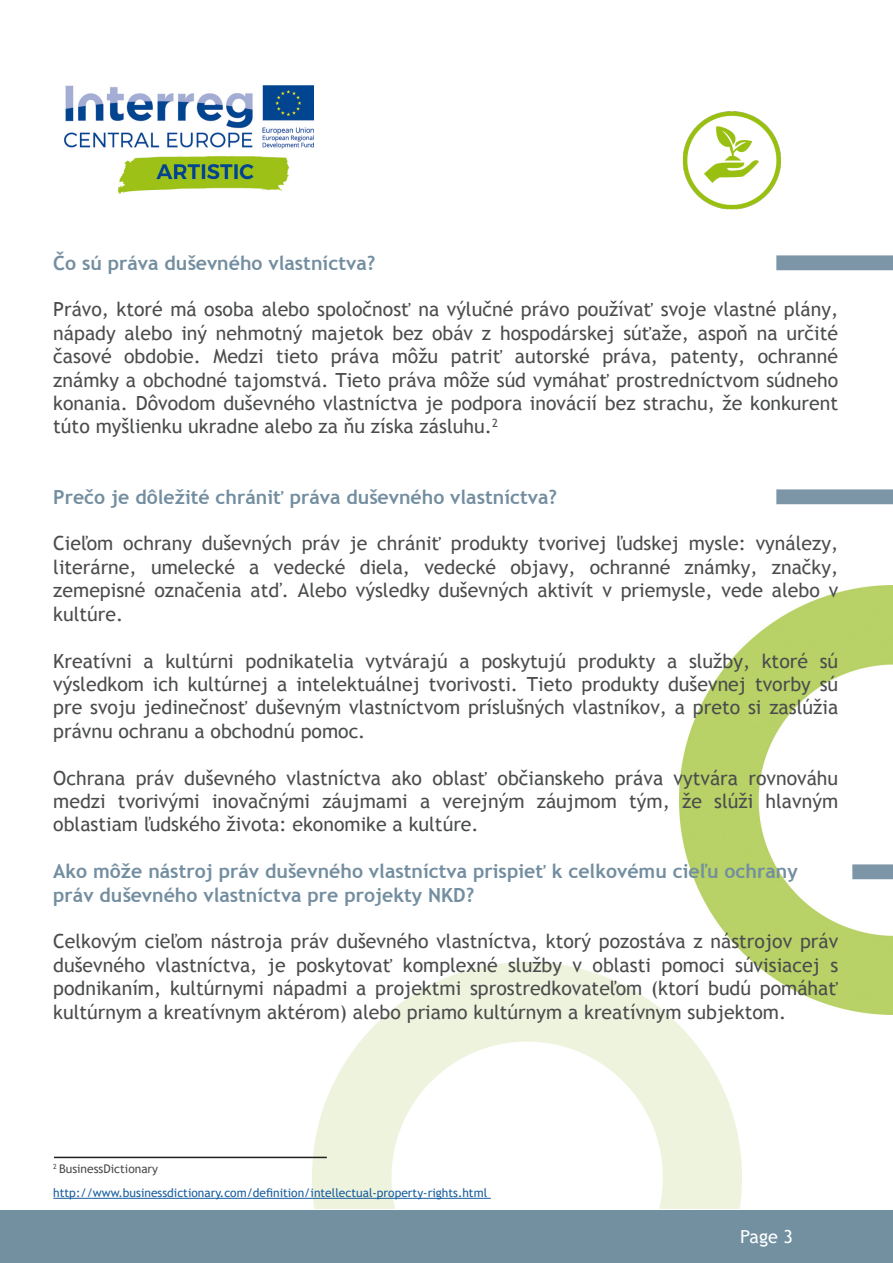
<style>
.page{position:relative;width:893px;height:1263px;background:#fff}
.page>*{position:absolute;margin:0;border:0;box-sizing:border-box;transform-origin:0 0}
.t1{font:19.5px/23.4px "Trebuchet MS";color:#4b4c4d;text-align:justify}
.t2{font:700 19.5px/23.4px "Trebuchet MS";color:#738ea0}
.t3{font:18px "Trebuchet MS";color:#fff}
.t4{font:12px "Trebuchet MS";color:#175d9e}
.t5{font:12px "Trebuchet MS";color:#4b4c4d}
</style>
<div class="page">
<div style="left:0;top:1210px;width:893px;height:53px;background:#7390a1"></div>
<img style="left:65px;top:86px;width:248px;height:107px">
<img style="left:682px;top:111px;width:99px;height:99px">
<img style="left:680px;top:585px;width:213px;height:429px">
<img style="left:853px;top:864px;width:40px;height:15px">
<img style="left:313px;top:962px;width:428px;height:247px">
<img style="left:776px;top:255px;width:117px;height:15px">
<img style="left:776px;top:489px;width:117px;height:15px">
<hr style="left:53px;top:1198px;width:438px;height:1px;background:#175d9e">
<hr style="left:54px;top:1157px;width:273px;height:1px;background:#231f20">
<p class="t2" style="left:53px;top:251px;width:323px">Čo sú práva duševného vlastníctva?</p>
<p class="t1" style="left:53px;top:298px;width:786px">Právo, ktoré má osoba alebo spoločnosť na výlučné právo používať svoje vlastné plány, nápady alebo iný nehmotný majetok bez obáv z hospodárskej súťaže, aspoň na určité časové obdobie. Medzi tieto práva môžu patriť autorské práva, patenty, ochranné známky a obchodné tajomstvá. Tieto práva môže súd vymáhať prostredníctvom súdneho konania. Dôvodom duševného vlastníctva je podpora inovácií bez strachu, že konkurent túto myšlienku ukradne alebo za ňu získa zásluhu.<sup>2</sup></p>
<p class="t2" style="left:53px;top:485px;width:505px">Prečo je dôležité chrániť práva duševného vlastníctva?</p>
<p class="t1" style="left:53px;top:532px;width:786px">Cieľom ochrany duševných práv je chrániť produkty tvorivej ľudskej mysle: vynálezy, literárne, umelecké a vedecké diela, vedecké objavy, ochranné známky, značky, zemepisné označenia atď. Alebo výsledky duševných aktivít v priemysle, vede alebo v kultúre.</p>
<p class="t1" style="left:53px;top:649px;width:786px">Kreatívni a kultúrni podnikatelia vytvárajú a poskytujú produkty a služby, ktoré sú výsledkom ich kultúrnej a intelektuálnej tvorivosti. Tieto produkty duševnej tvorby sú pre svoju jedinečnosť duševným vlastníctvom príslušných vlastníkov, a preto si zaslúžia právnu ochranu a obchodnú pomoc.</p>
<p class="t1" style="left:53px;top:766px;width:786px">Ochrana práv duševného vlastníctva ako oblasť občianskeho práva vytvára rovnováhu medzi tvorivými inovačnými záujmami a verejným záujmom tým, že slúži hlavným oblastiam ľudského života: ekonomike a kultúre.</p>
<p class="t2" style="left:53px;top:859px;width:746px">Ako môže nástroj práv duševného vlastníctva prispieť k celkovému cieľu ochrany práv duševného vlastníctva pre projekty NKD?</p>
<p class="t1" style="left:53px;top:930px;width:786px">Celkovým cieľom nástroja práv duševného vlastníctva, ktorý pozostáva z nástrojov práv duševného vlastníctva, je poskytovať komplexné služby v oblasti pomoci súvisiacej s podnikaním, kultúrnymi nápadmi a projektmi sprostredkovateľom (ktorí budú pomáhať kultúrnym a kreatívnym aktérom) alebo priamo kultúrnym a kreatívnym subjektom.</p>
<p class="t5" style="left:53px;top:1161px;width:106px"><sup>2</sup> BusinessDictionary</p>
<p class="t4" style="left:53px;top:1185px;width:435px">http://www.businessdictionary.com/definition/intellectual-property-rights.html</p>
<p class="t3" style="left:740px;top:1225px;width:54px">Page 3</p>
</div>
